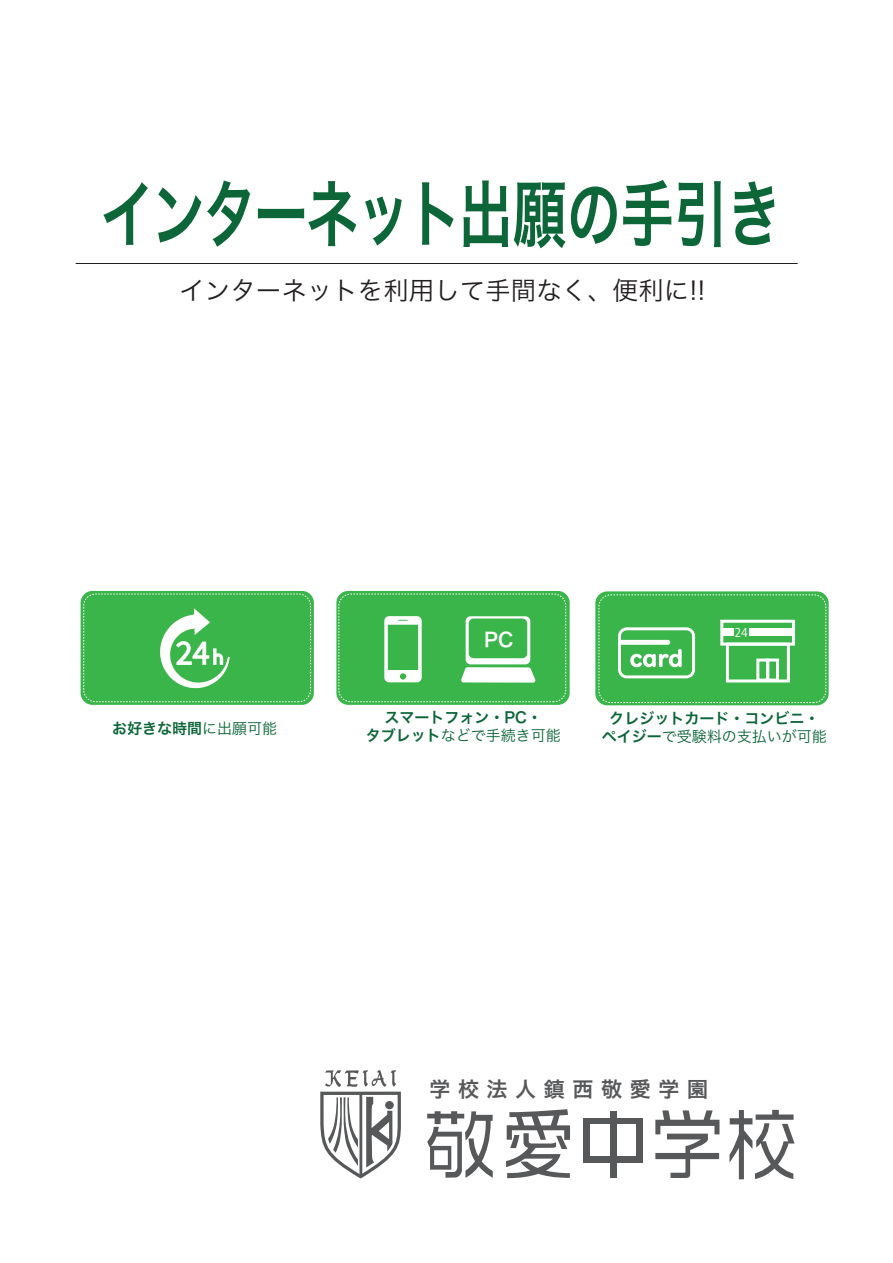
<style>
.page{position:relative;width:893px;height:1263px;background:#fff}
.page>*{position:absolute;margin:0;border:0;box-sizing:border-box;transform-origin:0 0}
.t1{font:72.9px "Hira Kaku Pro W6";letter-spacing:-.05em;color:#0c6638;scale:.74 1}
.t2{font:25.5px "Hira Kaku Pro W3";color:#231f20}
.t3{font:21px "Hira Kaku Pro N W6";letter-spacing:.365em;color:#57585a}
.t4{font:19.5px "Hira Kaku Pro W6";color:#fff}
.t5{font:15px "Hira Kaku Pro W6";color:#0c6638}
.t6{font:15px "Hira Kaku Pro W3";color:#0c6638}
.t7{font:12px "Koz Go Pr 6 N";color:#fff}
.s1{font-family:"Hira Kaku Pro W3"}
.s2{font-family:"Hira Kaku Pro W6"}
</style>
<div class="page">
<svg style="left:320px;top:1070px;width:81px;height:108px"></svg>
<svg style="left:655px;top:1110px;width:64px;height:68px"></svg>
<svg style="left:427px;top:1111px;width:66px;height:67px"></svg>
<svg style="left:506px;top:1109px;width:64px;height:69px"></svg>
<svg style="left:729px;top:1110px;width:66px;height:69px"></svg>
<div style="left:583px;top:1118px;width:7px;height:44px;background:#57585a"></div>
<div style="left:583px;top:1118px;width:59px;height:6px;background:#57585a"></div>
<div style="left:637px;top:1118px;width:6px;height:44px;background:#57585a"></div>
<div style="left:583px;top:1156px;width:60px;height:6px;background:#57585a"></div>
<div style="left:610px;top:1111px;width:6px;height:67px;background:#57585a"></div>
<hr style="left:76px;top:263px;width:722px;height:1px;background:#231f20">
<div style="left:81px;top:591px;width:233px;height:114px;background:#3ab54a;border-radius:12px"></div>
<div style="left:83px;top:594px;width:228px;height:108px;border:1px dashed #fff;border-radius:12px"></div>
<div style="left:595px;top:591px;width:234px;height:114px;background:#3ab54a;border-radius:12px"></div>
<div style="left:336px;top:591px;width:234px;height:114px;background:#3ab54a;border-radius:12px"></div>
<svg style="left:159px;top:593px;width:74px;height:96px"></svg>
<svg style="left:618px;top:627px;width:77px;height:51px"></svg>
<div style="left:619px;top:640px;width:51px;height:5px;background:#fff;border-radius:2px"></div>
<div style="left:720px;top:620px;width:75px;height:26px;border:3px solid #fff"></div>
<div style="left:749px;top:629px;width:44px;height:7px;background:#fff"></div>
<div style="left:722px;top:629px;width:11px;height:7px;background:#fff"></div>
<div style="left:726px;top:643px;width:64px;height:39px;border:3px solid #fff"></div>
<div style="left:756px;top:658px;width:13px;height:24px;border:3px solid #fff"></div>
<div style="left:766px;top:658px;width:13px;height:24px;border:3px solid #fff"></div>
<svg style="left:384px;top:616px;width:38px;height:66px"></svg>
<svg style="left:461px;top:616px;width:75px;height:67px"></svg>
<div style="left:599px;top:594px;width:227px;height:109px;border:1px dashed #fff;border-radius:12px"></div>
<div style="left:338px;top:594px;width:228px;height:108px;border:1px dashed #fff;border-radius:12px"></div>
<h1 class="t1" style="left:100px;top:148px;width:922px">インターネット出願の手引き</h1>
<h2 class="t2" style="left:179px;top:267px;width:527px">インターネットを利用して手間なく、便利に!!</h2>
<p class="t5" style="left:112px;top:715px;width:166px">お好きな時間<span class="s1">に出願可能</span></p>
<h3 class="t4" style="left:484px;top:621px;width:31px">PC</h3>
<p class="t5" style="left:385px;top:704px;width:159px">スマートフォン・PC・</p>
<p class="t6" style="left:366px;top:722px;width:196px"><span class="s2">タブレット</span>などで手続き可能</p>
<p class="t7" style="left:734px;top:626px;width:15px">24</p>
<p class="t5" style="left:609px;top:704px;width:211px">クレジットカード・コンビニ・</p>
<p class="t6" style="left:602px;top:723px;width:226px"><span class="s2">ペイジー</span>で受験料の支払いが可能</p>
<h3 class="t3" style="left:429px;top:1070px;width:280px">学校法人鎮西敬愛学園</h3>
</div>
